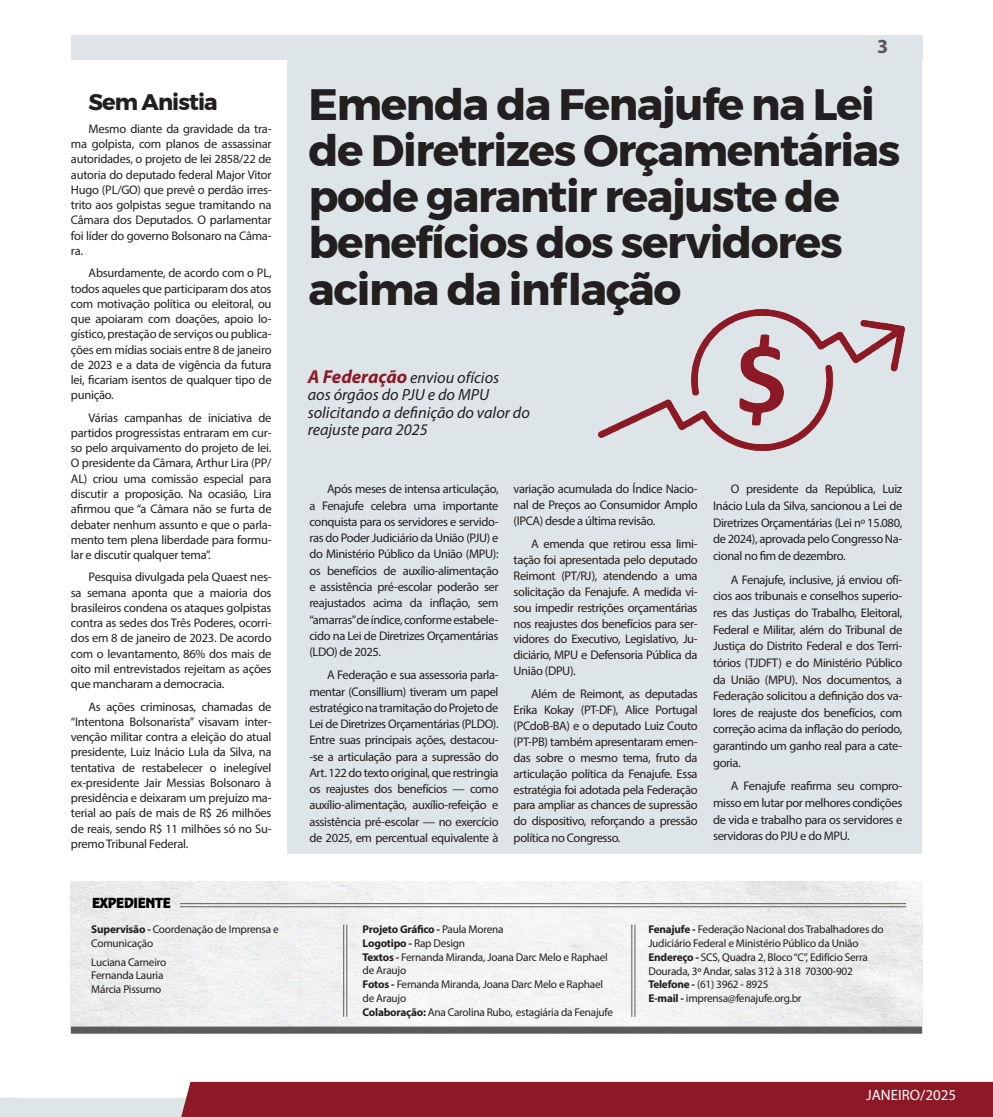
<style>
.page{position:relative;width:993px;height:1117px;background:#fff}
.page>*{position:absolute;margin:0;border:0;box-sizing:border-box;transform-origin:0 0}
.t1{font:700 43.75px/46.2px "Montserrat";letter-spacing:-.03em;color:#231f20}
.t2{font:700 22.5px "Montserrat";letter-spacing:-.04em;color:#231f20}
.t3{font:700 20px "Myriad Pro";color:#5d575a}
.t4{font:italic 16.25px/17.5px "Myriad Pro";color:#231f20}
.t5{font:15px "Myriad Pro";color:#fff}
.t6{font:12.5px/15.2px "Myriad Pro";letter-spacing:-.03em;color:#231f20;text-align:justify}
.t7{font:12.5px "Renfrew";letter-spacing:-.02em;color:#000}
.t8{font:11.25px/13.8px "Myriad Pro";letter-spacing:-.02em;color:#231f20}
.t9{font:700 11.25px "Myriad Pro";letter-spacing:-.02em;color:#231f20}
.s1{font-weight:700}
.s2{font-weight:700;font-size:18.75px;color:#8d1926}
.s3{font-weight:400}
</style>
<div class="page">
<svg style="left:0;top:1081px;width:992px;height:35px;background:#a14751"></svg>
<div style="left:71px;top:35px;width:850px;height:25px;background:#dde5e8"></div>
<img style="left:71px;top:881px;width:850px;height:145px">
<hr style="left:180px;top:903px;width:725px;height:1px;background:#5a5a5a">
<hr style="left:180px;top:906px;width:725px;height:1px;background:#5a5a5a">
<hr style="left:346px;top:924px;width:1px;height:92px;background:#5a5a5a">
<hr style="left:343px;top:924px;width:1px;height:92px;background:#5a5a5a">
<hr style="left:634px;top:924px;width:1px;height:92px;background:#5a5a5a">
<hr style="left:631px;top:924px;width:1px;height:92px;background:#5a5a5a">
<div style="left:71px;top:1026px;width:850px;height:7px;background:#5a5a5a;border:1px solid #5a5a5a"></div>
<div style="left:288px;top:57px;width:633px;height:796px;background:#dde5e8"></div>
<img style="left:598px;top:309px;width:306px;height:142px">
<p class="t2" style="left:89px;top:84px;width:131px">Sem Anistia</p>
<p class="t6" style="left:71px;top:121px;width:202px;text-indent:18px">Mesmo diante da gravidade da tra&shy;ma golpista, com planos de assassinar autoridades, o projeto de lei 2858/22 de autoria do deputado federal Major Vitor Hugo (PL/GO) que prevê o perdão irres&shy;trito aos golpistas segue tramitando na Câmara dos Deputados. O parlamentar foi líder do governo Bolsonaro na Câma&shy;ra.</p>
<p class="t6" style="left:71px;top:265px;width:202px;text-indent:18px">Absurdamente, de acordo com o PL, todos aqueles que participaram dos atos com motivação política ou eleitoral, ou que apoiaram com doações, apoio lo&shy;gístico, prestação de serviços ou publica&shy;ções em mídias sociais entre 8 de janeiro de 2023 e a data de vigência da futura lei, ficariam isentos de qualquer tipo de punição.</p>
<p class="t6" style="left:71px;top:409px;width:202px;text-indent:18px">Várias campanhas de iniciativa de partidos progressistas entraram em cur&shy;so pelo arquivamento do projeto de lei.<br>O presidente da Câmara, Arthur Lira (PP/ AL) criou uma comissão especial para discutir a proposição. Na ocasião, Lira afirmou que “a Câmara não se furta de debater nenhum assunto e que o parla&shy;mento tem plena liberdade para formu&shy;lar e discutir qualquer tema”.</p>
<p class="t6" style="left:71px;top:569px;width:202px;text-indent:18px">Pesquisa divulgada pela Quaest nes&shy;sa semana aponta que a maioria dos brasileiros condena os ataques golpistas contra as sedes dos Três Poderes, ocorri&shy;dos em 8 de janeiro de 2023. De acordo com o levantamento, 86% dos mais de oito mil entrevistados rejeitam as ações que mancharam a democracia.</p>
<p class="t6" style="left:71px;top:698px;width:202px;text-indent:18px">As ações criminosas, chamadas de “Intentona Bolsonarista” visavam inter&shy;venção militar contra a eleição do atual presidente, Luiz Inácio Lula da Silva, na tentativa de restabelecer o inelegível ex-presidente Jair Messias Bolsonaro à presidência e deixaram um prejuízo ma&shy;terial ao país de mais de R$ 26 milhões de reais, sendo R$ 11 milhões só no Su&shy;premo Tribunal Federal.</p>
<p class="t7" style="left:92px;top:894px;width:80px">EXPEDIENTE</p>
<p class="t8" style="left:91px;top:922px;width:189px"><span class="s1">Supervisão -</span> Coordenação de Imprensa e<br>Comunicação</p>
<p class="t8" style="left:91px;top:954px;width:76px">Luciana Carneiro</p>
<p class="t8" style="left:91px;top:968px;width:74px">Fernanda Lauria</p>
<p class="t8" style="left:91px;top:982px;width:72px">Márcia Pissurno</p>
<h3 class="t3" style="left:876px;top:33px;width:13px">3</h3>
<p class="t1" style="left:308px;top:81px;width:593px">Emenda da Fenajufe na Lei de Diretrizes Orçamentárias pode garantir reajuste de benefícios dos servidores acima da inflação</p>
<p class="t4" style="left:307px;top:368px;width:224px"><span class="s2">A Federação</span> enviou ofícios<br>aos órgãos do PJU e do MPU solicitando a definição do valor do reajuste para 2025</p>
<p class="t6" style="left:309px;top:481px;width:191px;line-height:16.2px;text-indent:18px">Após meses de intensa articulação, a Fenajufe celebra uma importante conquista para os servidores e servido&shy;ras do Poder Judiciário da União (PJU) e do Ministério Público da União (MPU): os benefícios de auxílio-alimentação e assistência pré-escolar poderão ser reajustados acima da inflação, sem “amarras” de índice, conforme estabele&shy;cido na Lei de Diretrizes Orçamentárias (LDO) de 2025.</p>
<p class="t6" style="left:309px;top:666px;width:191px;line-height:16.2px;text-indent:18px">A Federação e sua assessoria parla&shy;mentar (Consillium) tiveram um papel estratégico na tramitação do Projeto de Lei de Diretrizes Orçamentárias (PLDO).<br>Entre suas principais ações, destacou--se a articulação para a supressão do Art. 122 do texto original, que restringia os reajustes dos benefícios — como auxílio-alimentação, auxílio-refeição e assistência pré-escolar — no exercício de 2025, em percentual equivalente à</p>
<p class="t6" style="left:513px;top:481px;width:185px;line-height:15.9px">variação acumulada do Índice Nacio&shy;nal de Preços ao Consumidor Amplo (IPCA) desde a última revisão.</p>
<p class="t6" style="left:513px;top:535px;width:185px;line-height:15.9px;text-indent:18px">A emenda que retirou essa limi&shy;tação foi apresentada pelo deputado Reimont (PT/RJ), atendendo a uma solicitação da Fenajufe. A medida vi&shy;sou impedir restrições orçamentárias nos reajustes dos benefícios para ser&shy;vidores do Executivo, Legislativo, Ju&shy;diciário, MPU e Defensoria Pública da União (DPU).</p>
<p class="t6" style="left:513px;top:685px;width:185px;line-height:15.9px;text-indent:18px">Além de Reimont, as deputadas Erika Kokay (PT-DF), Alice Portugal (PCdoB-BA) e o deputado Luiz Couto (PT-PB) também apresentaram emen&shy;das sobre o mesmo tema, fruto da articulação política da Fenajufe. Essa estratégia foi adotada pela Federação para ampliar as chances de supressão do dispositivo, reforçando a pressão política no Congresso.</p>
<p class="t6" style="left:712px;top:480px;width:191px;line-height:16.6px;text-indent:18px">O presidente da República, Luiz Inácio Lula da Silva, sancionou a Lei de Diretrizes Orçamentárias (Lei nº 15.080, de 2024), aprovada pelo Congresso Na&shy;cional no fim de dezembro.</p>
<p class="t6" style="left:712px;top:571px;width:191px;line-height:16.6px;text-indent:18px">A Fenajufe, inclusive, já enviou ofí&shy;cios aos tribunais e conselhos superio&shy;res das Justiças do Trabalho, Eleitoral, Federal e Militar, além do Tribunal de Justiça do Distrito Federal e dos Terri&shy;tórios (TJDFT) e do Ministério Público da União (MPU). Nos documentos, a Federação solicitou a definição dos va&shy;lores de reajuste dos benefícios, com correção acima da inflação do período, garantindo um ganho real para a cate&shy;goria.</p>
<p class="t6" style="left:712px;top:777px;width:191px;line-height:16.6px;text-indent:18px">A Fenajufe reafirma seu compro&shy;misso em lutar por melhores condições de vida e trabalho para os servidores e servidoras do PJU e do MPU.</p>
<p class="t9" style="left:362px;top:921px;width:142px">Projeto Gráfico - <span class="s3">Paula Morena</span></p>
<p class="t9" style="left:362px;top:935px;width:104px">Logotipo - <span class="s3">Rap Design</span></p>
<p class="t8" style="left:362px;top:949px;width:246px"><span class="s1">Textos -</span> Fernanda Miranda, Joana Darc Melo e Raphael de Araujo</p>
<p class="t8" style="left:362px;top:977px;width:242px"><span class="s1">Fotos -</span> Fernanda Miranda, Joana Darc Melo e Raphael de Araujo</p>
<p class="t8" style="left:362px;top:1004px;width:252px"><span class="s1">Colaboração:</span> Ana Carolina Rubo, estagiária da Fenajufe</p>
<p class="t8" style="left:648px;top:922px;width:237px"><span class="s1">Fenajufe -</span> Federação Nacional dos Trabalhadores do<br>Judiciário Federal e Ministério Público da União</p>
<p class="t8" style="left:648px;top:949px;width:221px"><span class="s1">Endereço -</span> SCS, Quadra 2, Bloco “C”, Edifício Serra<br>Dourada, 3º Andar, salas 312 à 318 70300-902</p>
<p class="t8" style="left:648px;top:977px;width:122px"><span class="s1">Telefone -</span> (61) 3962 - 8925</p>
<p class="t8" style="left:648px;top:990px;width:155px"><span class="s1">E-mail -</span> imprensa@fenajufe.org.br</p>
<p class="t5" style="left:865px;top:1085px;width:91px">JANEIRO/2025</p>
</div>
